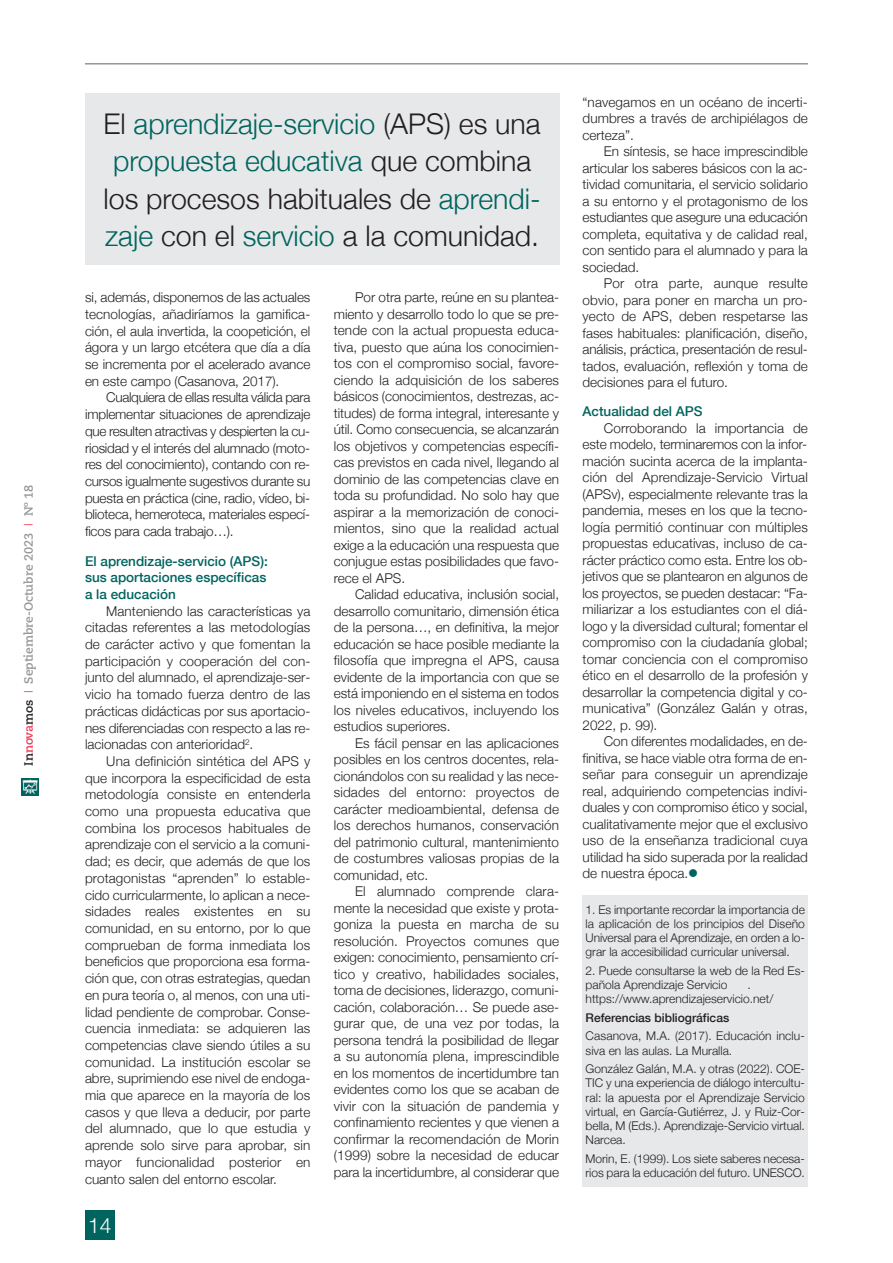
<style>
.page{position:relative;width:893px;height:1263px;background:#fff}
.page>*{position:absolute;margin:0;border:0;box-sizing:border-box;transform-origin:0 0}
.t1{font:300 28.5px/37.5px "Helvetica Neue";color:#231f20;text-align:center}
.t2{font:300 21px "Helvetica Neue";color:#fff}
.t3{font:300 13.5px/16.5px "Helvetica Neue";color:#231f20;text-align:justify}
.t4{font:500 13.5px/16.6px "Helvetica Neue";color:#00645e;text-align:justify}
.t5{font:300 12px/14.2px "Helvetica Neue";color:#231f20}
.t6{font:700 12px "Caecilia LT Std";color:#939598}
.t7{font:500 12px "Helvetica Neue";color:#231f20}
.s1{color:#231f20}
.s2{color:#ee3d56}
.s3{font-family:"Helvetica Neue";font-weight:300;color:#ee3d56}
.s4{color:#00645e}
</style>
<div class="page">
<div style="left:85px;top:1210px;width:30px;height:29px;background:#00645e"></div>
<hr style="left:85px;top:63px;width:723px;height:2px;background:#939598">
<img style="left:21px;top:778px;width:17px;height:17px">
<div style="left:85px;top:94px;width:474px;height:171px;background:#e7e8e9"></div>
<div style="left:583px;top:895px;width:225px;height:291px;background:#e7e8e9"></div>
<p class="t6" style="left:24px;top:766px;width:283px;rotate:-90deg"><span class="s1">In</span><span class="s2">nova</span><span class="s1">mos</span> <span class="s3">I</span> Septiembre-Octubre 2023 <span class="s3">I</span> Nº 18</p>
<h1 class="t1" style="left:104px;top:104px;width:439px">El <span class="s4">aprendizaje-servicio</span> (APS) es una <span class="s4">propuesta educativa</span> que combina los procesos habituales de <span class="s4">aprendi&shy;zaje</span> con el <span class="s4">servicio</span> a la comunidad.</h1>
<p class="t3" style="left:85px;top:289px;width:227px">si, además, disponemos de las actuales tecnologías, añadiríamos la gamifica&shy;ción, el aula invertida, la coopetición, el ágora y un largo etcétera que día a día se incrementa por el acelerado avance en este campo (Casanova, 2017).</p>
<p class="t3" style="left:85px;top:389px;width:227px;text-indent:21px">Cualquiera de ellas resulta válida para implementar situaciones de aprendizaje que resulten atractivas y despierten la cu&shy;riosidad y el interés del alumnado (moto&shy;res del conocimiento), contando con re&shy;cursos igualmente sugestivos durante su puesta en práctica (cine, radio, vídeo, bi&shy;blioteca, hemeroteca, materiales especí&shy;ficos para cada trabajo…).</p>
<p class="t4" style="left:85px;top:552px;width:184px">El aprendizaje-servicio (APS): sus aportaciones específicas a la educación</p>
<p class="t3" style="left:85px;top:602px;width:227px;text-indent:21px">Manteniendo las características ya citadas referentes a las metodologías de carácter activo y que fomentan la participación y cooperación del con&shy;junto del alumnado, el aprendizaje-ser&shy;vicio ha tomado fuerza dentro de las prácticas didácticas por sus aportacio&shy;nes diferenciadas con respecto a las re&shy;lacionadas con anterioridad<sup>2</sup>.</p>
<p class="t3" style="left:85px;top:752px;width:227px;text-indent:21px">Una definición sintética del APS y que incorpora la especificidad de esta metodología consiste en entenderla como una propuesta educativa que combina los procesos habituales de aprendizaje con el servicio a la comuni&shy;dad; es decir, que además de que los protagonistas “aprenden” lo estable&shy;cido curricularmente, lo aplican a nece&shy;sidades reales existentes en su comunidad, en su entorno, por lo que comprueban de forma inmediata los beneficios que proporciona esa forma&shy;ción que, con otras estrategias, quedan en pura teoría o, al menos, con una uti&shy;lidad pendiente de comprobar. Conse&shy;cuencia inmediata: se adquieren las competencias clave siendo útiles a su comunidad. La institución escolar se abre, suprimiendo ese nivel de endoga&shy;mia que aparece en la mayoría de los casos y que lleva a deducir, por parte del alumnado, que lo que estudia y aprende solo sirve para aprobar, sin mayor funcionalidad posterior en cuanto salen del entorno escolar.</p>
<h2 class="t2" style="left:88px;top:1212px;width:25px">14</h2>
<p class="t3" style="left:334px;top:289px;width:227px;text-indent:21px">Por otra parte, reúne en su plantea&shy;miento y desarrollo todo lo que se pre&shy;tende con la actual propuesta educa&shy;tiva, puesto que aúna los conocimien&shy;tos con el compromiso social, favore&shy;ciendo la adquisición de los saberes básicos (conocimientos, destrezas, ac&shy;titudes) de forma integral, interesante y útil. Como consecuencia, se alcanzarán los objetivos y competencias específi&shy;cas previstos en cada nivel, llegando al dominio de las competencias clave en toda su profundidad. No solo hay que aspirar a la memorización de conoci&shy;mientos, sino que la realidad actual exige a la educación una respuesta que conjugue estas posibilidades que favo&shy;rece el APS.</p>
<p class="t3" style="left:334px;top:586px;width:227px;text-indent:21px">Calidad educativa, inclusión social, desarrollo comunitario, dimensión ética de la persona…, en definitiva, la mejor educación se hace posible mediante la filosofía que impregna el APS, causa evidente de la importancia con que se está imponiendo en el sistema en todos los niveles educativos, incluyendo los estudios superiores.</p>
<p class="t3" style="left:334px;top:734px;width:227px;text-indent:21px">Es fácil pensar en las aplicaciones posibles en los centros docentes, rela&shy;cionándolos con su realidad y las nece&shy;sidades del entorno: proyectos de carácter medioambiental, defensa de los derechos humanos, conservación del patrimonio cultural, mantenimiento de costumbres valiosas propias de la comunidad, etc.</p>
<p class="t3" style="left:334px;top:883px;width:227px;text-indent:21px">El alumnado comprende clara&shy;mente la necesidad que existe y prota&shy;goniza la puesta en marcha de su resolución. Proyectos comunes que exigen: conocimiento, pensamiento crí&shy;tico y creativo, habilidades sociales, toma de decisiones, liderazgo, comuni&shy;cación, colaboración… Se puede ase&shy;gurar que, de una vez por todas, la persona tendrá la posibilidad de llegar a su autonomía plena, imprescindible en los momentos de incertidumbre tan evidentes como los que se acaban de vivir con la situación de pandemia y confinamiento recientes y que vienen a confirmar la recomendación de Morin (1999) sobre la necesidad de educar para la incertidumbre, al considerar que</p>
<p class="t3" style="left:582px;top:93px;width:227px">“navegamos en un océano de incerti&shy;dumbres a través de archipiélagos de certeza”.</p>
<p class="t3" style="left:582px;top:143px;width:227px;text-indent:21px">En síntesis, se hace imprescindible articular los saberes básicos con la ac&shy;tividad comunitaria, el servicio solidario a su entorno y el protagonismo de los estudiantes que asegure una educación completa, equitativa y de calidad real, con sentido para el alumnado y para la sociedad.</p>
<p class="t3" style="left:582px;top:275px;width:227px;text-indent:21px">Por otra parte, aunque resulte obvio, para poner en marcha un pro&shy;yecto de APS, deben respetarse las fases habituales: planificación, diseño, análisis, práctica, presentación de resul&shy;tados, evaluación, reflexión y toma de decisiones para el futuro.</p>
<p class="t4" style="left:583px;top:403px;width:122px">Actualidad del APS</p>
<p class="t3" style="left:583px;top:420px;width:227px;text-indent:21px">Corroborando la importancia de este modelo, terminaremos con la infor&shy;mación sucinta acerca de la implanta&shy;ción del Aprendizaje-Servicio Virtual (APSv), especialmente relevante tras la pandemia, meses en los que la tecno&shy;logía permitió continuar con múltiples propuestas educativas, incluso de ca&shy;rácter práctico como esta. Entre los ob&shy;jetivos que se plantearon en algunos de los proyectos, se pueden destacar: “Fa&shy;miliarizar a los estudiantes con el diá&shy;logo y la diversidad cultural; fomentar el compromiso con la ciudadanía global; tomar conciencia con el compromiso ético en el desarrollo de la profesión y desarrollar la competencia digital y co&shy;municativa” (González Galán y otras, 2022, p. 99).</p>
<p class="t3" style="left:583px;top:733px;width:227px;text-indent:21px">Con diferentes modalidades, en de&shy;finitiva, se hace viable otra forma de en&shy;señar para conseguir un aprendizaje real, adquiriendo competencias indivi&shy;duales y con compromiso ético y social, cualitativamente mejor que el exclusivo uso de la enseñanza tradicional cuya utilidad ha sido superada por la realidad de nuestra época.<span class="s4">●</span></p>
<p class="t5" style="left:586px;top:902px;width:221px;text-align:justify">1. Es importante recordar la importancia de la aplicación de los principios del Diseño Universal para el Aprendizaje, en orden a lo&shy;grar la accesibilidad curricular universal.</p>
<p class="t5" style="left:586px;top:963px;width:221px">2. Puede consultarse la web de la Red Es&shy;pañola Aprendizaje Servicio</p>
<p class="t5" style="left:586px;top:977px;width:189px;text-indent:162px">. https://www.aprendizajeservicio.net/</p>
<p class="t7" style="left:586px;top:1010px;width:145px">Referencias bibliográficas</p>
<p class="t5" style="left:586px;top:1029px;width:221px">Casanova, M.A. (2017). Educación inclu&shy;siva en las aulas. La Muralla.</p>
<p class="t5" style="left:586px;top:1061px;width:221px;text-align:justify">González Galán, M.A. y otras (2022). COE-TIC y una experiencia de diálogo intercultu&shy;ral: la apuesta por el Aprendizaje Servicio virtual, en García-Gutiérrez, J. y Ruiz-Cor&shy;bella, M (Eds.). Aprendizaje-Servicio virtual.<br>Narcea.</p>
<p class="t5" style="left:586px;top:1151px;width:221px">Morin, E. (1999). Los siete saberes necesa&shy;rios para la educación del futuro. UNESCO.</p>
</div>
